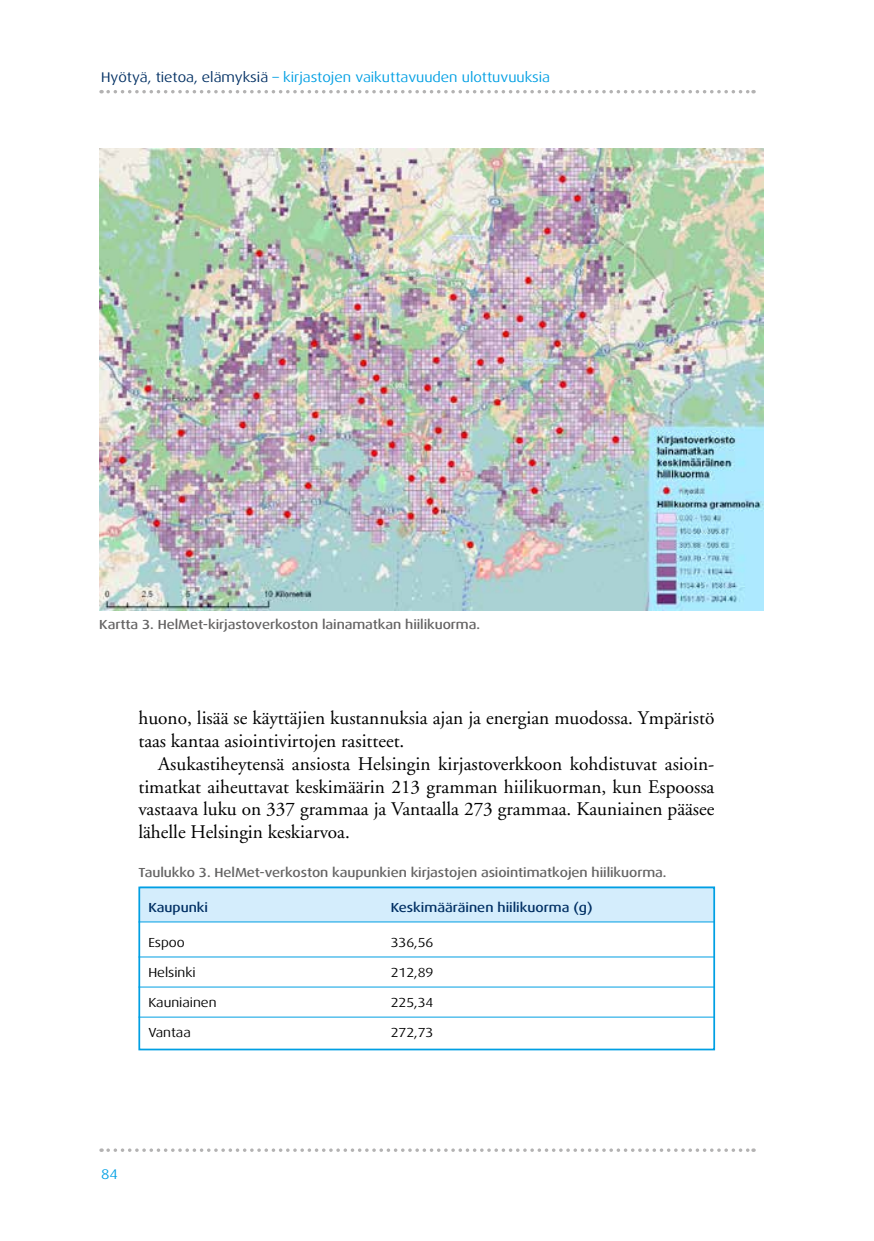
<style>
.page{position:relative;width:874px;height:1241px;background:#fff}
.page>*{position:absolute;margin:0;border:0;box-sizing:border-box;transform-origin:0 0}
.t1{font:19.25px/22.8px "Adobe Garamond";color:#000}
.t2{font:14px "Dax Wide";color:#009fe3}
.t3{font:500 13.12px "Dax Wide";letter-spacing:-.005em;color:#646363}
.t4{font:13.12px "Dax Wide";color:#000}
.t5{font:500 13.12px "Dax Wide";color:#002f63}
.s1{color:#002f63}
</style>
<div class="page">
<svg style="left:108px;top:90px;width:645px;height:3px"></svg>
<svg style="left:108px;top:1148px;width:645px;height:3px"></svg>
<div style="left:141px;top:886px;width:573px;height:35px;background:#d4edfc"></div>
<div style="left:138px;top:886px;width:576px;height:164px;border:2px solid #009fe3"></div>
<hr style="left:138px;top:921px;width:576px;height:1px;background:#009fe3">
<hr style="left:138px;top:956px;width:576px;height:1px;background:#009fe3">
<hr style="left:138px;top:986px;width:576px;height:1px;background:#009fe3">
<hr style="left:138px;top:1016px;width:576px;height:1px;background:#009fe3">
<img style="left:99px;top:149px;width:664px;height:462px">
<p class="t2" style="left:101px;top:69px;width:450px"><span class="s1">Hyötyä, tietoa, elämyksiä</span> – kirjastojen vaikuttavuuden ulottuvuuksia</p>
<p class="t3" style="left:99px;top:617px;width:382px">Kartta 3. HelMet-kirjastoverkoston lainamatkan hiilikuorma.</p>
<p class="t1" style="left:138px;top:707px;width:577px">huono, lisää se käyttäjien kustannuksia ajan ja energian muodossa. Ympäristö taas kantaa asiointivirtojen rasitteet.</p>
<p class="t1" style="left:138px;top:752px;width:577px;text-align:justify;text-indent:20px">Asukastiheytensä ansiosta Helsingin kirjastoverkkoon kohdistuvat asioin&shy;timatkat aiheuttavat keskimäärin 213 gramman hiilikuorman, kun Espoossa vastaava luku on 337 grammaa ja Vantaalla 273 grammaa. Kauniainen pääsee lähelle Helsingin keskiarvoa.</p>
<p class="t3" style="left:138px;top:864px;width:529px">Taulukko 3. HelMet-verkoston kaupunkien kirjastojen asiointimatkojen hiilikuorma.</p>
<p class="t5" style="left:148px;top:899px;width:61px">Kaupunki</p>
<p class="t5" style="left:390px;top:899px;width:203px">Keskimääräinen hiilikuorma (g)</p>
<p class="t4" style="left:148px;top:934px;width:38px">Espoo</p>
<p class="t4" style="left:390px;top:934px;width:44px">336,56</p>
<p class="t4" style="left:148px;top:964px;width:49px">Helsinki</p>
<p class="t4" style="left:390px;top:964px;width:44px">212,89</p>
<p class="t4" style="left:148px;top:994px;width:70px">Kauniainen</p>
<p class="t4" style="left:390px;top:994px;width:44px">225,34</p>
<p class="t4" style="left:148px;top:1024px;width:44px">Vantaa</p>
<p class="t4" style="left:390px;top:1024px;width:44px">272,73</p>
<p class="t2" style="left:101px;top:1165px;width:18px">84</p>
</div>
